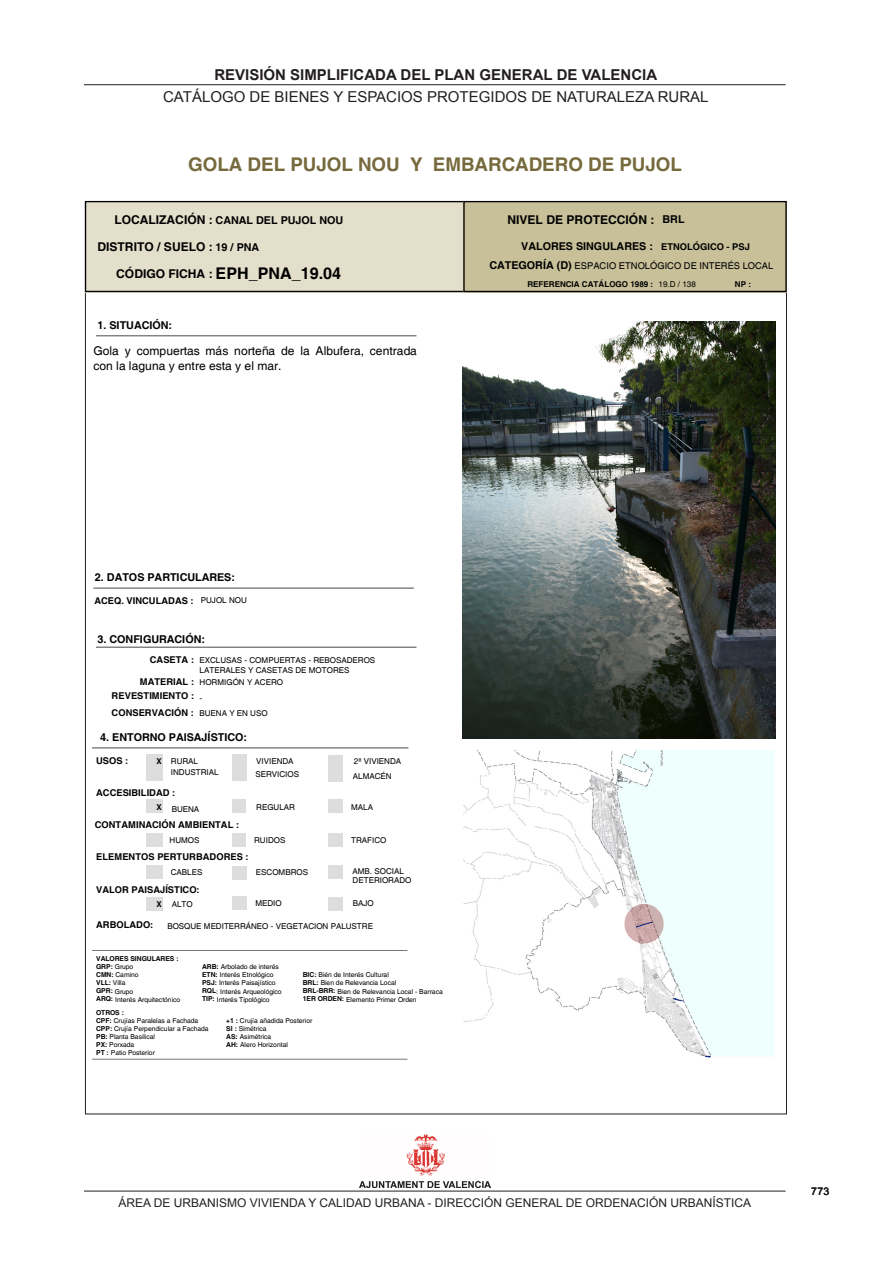
<style>
.page{position:relative;width:893px;height:1263px;background:#fff}
.page>*{position:absolute;margin:0;border:0;box-sizing:border-box;transform-origin:0 0}
.t1{font:700 18.9px "Helvetica";letter-spacing:-.005em;color:#766a3d}
.t2{font:700 16.05px "Helvetica";letter-spacing:.005em;color:#000}
.t3{font:15px "Arial";color:#231f20}
.t4{font:700 15px "Arial";color:#231f20}
.t5{font:12.15px/15.5px "Helvetica";letter-spacing:.005em;color:#000}
.t6{font:700 12.15px "Helvetica";color:#000}
.t7{font:12px "Arial";color:#231f20}
.t8{font:700 10.8px "Helvetica";letter-spacing:-.005em;color:#000}
.t9{font:10.5px "Arial";color:#231f20}
.t10{font:700 9.3px "Helvetica";color:#000}
.t11{font:9.3px "Helvetica";color:#000}
.t12{font:8.1px/9.3px "Helvetica";letter-spacing:-.005em;color:#000}
.t13{font:700 8.1px "Helvetica";color:#000}
.t14{font:6.75px/8.1px "Helvetica";letter-spacing:-.01em;color:#000}
.t15{font:700 6.75px "Helvetica";letter-spacing:-.01em;color:#000}
.s1{font-size:12.15px}
.s2{font-size:10.8px}
.s3{font-weight:700;font-size:10.8px}
.s4{font-size:9.3px}
.s5{font-weight:400}
.s6{font-weight:400;font-size:8.1px}
.s7{font-weight:700;font-size:9.3px}
.s8{font-weight:700}
</style>
<div class="page">
<hr style="left:84px;top:84px;width:702px;height:1px;background:#231f20">
<hr style="left:84px;top:1191px;width:702px;height:1px;background:#231f20">
<img style="left:359px;top:1134px;width:131px;height:53px">
<hr style="left:96px;top:646px;width:320px;height:2px;background:#777">
<img style="left:462px;top:321px;width:313px;height:417px">
<img style="left:464px;top:749px;width:310px;height:309px">
<hr style="left:92px;top:950px;width:315px;height:1px;background:#777">
<hr style="left:92px;top:1059px;width:315px;height:1px;background:#777">
<hr style="left:92px;top:747px;width:316px;height:1px;background:#777">
<div style="left:147px;top:754px;width:16px;height:13px;background:#ddd"></div>
<div style="left:147px;top:767px;width:16px;height:14px;background:#ddd"></div>
<div style="left:232px;top:767px;width:15px;height:14px;background:#ddd"></div>
<div style="left:328px;top:769px;width:15px;height:13px;background:#ddd"></div>
<div style="left:147px;top:799px;width:16px;height:14px;background:#ddd"></div>
<div style="left:232px;top:799px;width:14px;height:14px;background:#ddd"></div>
<div style="left:328px;top:799px;width:15px;height:14px;background:#ddd"></div>
<div style="left:147px;top:833px;width:16px;height:13px;background:#ddd"></div>
<div style="left:232px;top:833px;width:14px;height:13px;background:#ddd"></div>
<div style="left:328px;top:833px;width:15px;height:13px;background:#ddd"></div>
<div style="left:147px;top:865px;width:16px;height:14px;background:#ddd"></div>
<div style="left:232px;top:866px;width:15px;height:14px;background:#ddd"></div>
<div style="left:328px;top:865px;width:15px;height:14px;background:#ddd"></div>
<div style="left:147px;top:897px;width:16px;height:14px;background:#ddd"></div>
<div style="left:232px;top:896px;width:15px;height:13px;background:#ddd"></div>
<div style="left:328px;top:897px;width:15px;height:14px;background:#ddd"></div>
<div style="left:232px;top:754px;width:15px;height:13px;background:#ddd"></div>
<div style="left:328px;top:755px;width:15px;height:14px;background:#ddd"></div>
<div style="left:85px;top:201px;width:380px;height:91px;background:#e4dfcb"></div>
<div style="left:85px;top:201px;width:380px;height:91px;border:1px solid #000"></div>
<div style="left:463px;top:201px;width:324px;height:91px;background:#c8c099"></div>
<div style="left:463px;top:201px;width:324px;height:91px;border:1px solid #000"></div>
<hr style="left:93px;top:587px;width:321px;height:2px;background:#777">
<hr style="left:96px;top:335px;width:320px;height:1px;background:#777">
<h3 class="t4" style="left:214px;top:65px;width:444px">REVISIÓN SIMPLIFICADA DEL PLAN GENERAL DE VALENCIA</h3>
<h3 class="t3" style="left:163px;top:87px;width:547px">CATÁLOGO DE BIENES Y ESPACIOS PROTEGIDOS DE NATURALEZA RURAL</h3>
<p class="t1" style="left:188px;top:152px;width:495px">GOLA DEL PUJOL NOU Y EMBARCADERO DE PUJOL</p>
<p class="t8" style="left:114px;top:214px;width:231px"><span class="s1">LOCALIZACIÓN :</span> CANAL DEL PUJOL NOU</p>
<p class="t6" style="left:97px;top:239px;width:163px">DISTRITO / SUELO : <span class="s2">19 / PNA</span></p>
<p class="t6" style="left:116px;top:266px;width:98px">CÓDIGO FICHA :</p>
<p class="t2" style="left:216px;top:264px;width:127px">EPH_PNA_19.04</p>
<p class="t8" style="left:97px;top:319px;width:76px">1. SITUACIÓN:</p>
<p class="t5" style="left:93px;top:343px;width:325px">Gola y compuertas más norteña de la Albufera, centrada con la laguna y entre esta y el mar.</p>
<p class="t6" style="left:507px;top:213px;width:179px">NIVEL DE PROTECCIÓN : <span class="s2">BRL</span></p>
<p class="t11" style="left:489px;top:260px;width:285px"><span class="s3">CATEGORÍA (D)</span> ESPACIO ETNOLÓGICO DE INTERÉS LOCAL</p>
<p class="t8" style="left:521px;top:240px;width:230px">VALORES SINGULARES : <span class="s4">ETNOLÓGICO - PSJ</span></p>
<p class="t13" style="left:527px;top:280px;width:170px">REFERENCIA CATÁLOGO 1989 : <span class="s5">19.D / 138</span></p>
<p class="t13" style="left:735px;top:280px;width:18px">NP :</p>
<p class="t8" style="left:95px;top:571px;width:142px">2. DATOS PARTICULARES:</p>
<p class="t10" style="left:94px;top:595px;width:154px">ACEQ. VINCULADAS : <span class="s6">PUJOL NOU</span></p>
<p class="t8" style="left:97px;top:633px;width:109px">3. CONFIGURACIÓN:</p>
<p class="t12" style="left:200px;top:656px;width:177px;text-indent:-50px"><span class="s7">CASETA :</span> EXCLUSAS - COMPUERTAS - REBOSADEROS<br>LATERALES Y CASETAS DE MOTORES</p>
<p class="t12" style="left:200px;top:677px;width:85px">HORMIGÓN Y ACERO</p>
<p class="t10" style="left:140px;top:676px;width:56px">MATERIAL :</p>
<p class="t10" style="left:112px;top:690px;width:92px">REVESTIMIENTO : <sub>-</sub></p>
<p class="t10" style="left:112px;top:706px;width:84px">CONSERVACIÓN :</p>
<p class="t12" style="left:200px;top:708px;width:70px">BUENA Y EN USO</p>
<p class="t8" style="left:100px;top:731px;width:148px">4. ENTORNO PAISAJÍSTICO:</p>
<p class="t10" style="left:96px;top:755px;width:34px">USOS :</p>
<p class="t12" style="left:171px;top:756px;width:49px;line-height:10.6px">RURAL<br>INDUSTRIAL</p>
<p class="t13" style="left:157px;top:756px;width:7px">X</p>
<p class="t10" style="left:96px;top:787px;width:81px">ACCESIBILIDAD :</p>
<p class="t12" style="left:256px;top:757px;width:39px">VIVIENDA</p>
<p class="t12" style="left:354px;top:757px;width:49px">2ª VIVIENDA</p>
<p class="t12" style="left:255px;top:770px;width:45px">SERVICIOS</p>
<p class="t12" style="left:353px;top:771px;width:40px">ALMACÉN</p>
<p class="t12" style="left:157px;top:805px;width:44px"><sup>X</sup> BUENA</p>
<p class="t12" style="left:256px;top:802px;width:40px">REGULAR</p>
<p class="t12" style="left:351px;top:802px;width:23px">MALA</p>
<p class="t12" style="left:170px;top:836px;width:32px">HUMOS</p>
<p class="t12" style="left:254px;top:836px;width:33px">RUIDOS</p>
<p class="t12" style="left:351px;top:836px;width:37px">TRAFICO</p>
<p class="t12" style="left:171px;top:868px;width:33px">CABLES</p>
<p class="t12" style="left:256px;top:868px;width:54px">ESCOMBROS</p>
<p class="t12" style="left:157px;top:900px;width:38px"><span class="s8">X</span> ALTO</p>
<p class="t12" style="left:255px;top:899px;width:28px">MEDIO</p>
<p class="t12" style="left:353px;top:899px;width:22px">BAJO</p>
<p class="t10" style="left:95px;top:819px;width:146px">CONTAMINACIÓN AMBIENTAL :</p>
<p class="t10" style="left:96px;top:851px;width:154px">ELEMENTOS PERTURBADORES :</p>
<p class="t12" style="left:353px;top:867px;width:60px">AMB. SOCIAL<br>DETERIORADO</p>
<p class="t10" style="left:96px;top:884px;width:105px">VALOR PAISAJÍSTICO:</p>
<p class="t10" style="left:96px;top:919px;width:59px">ARBOLADO:</p>
<p class="t12" style="left:167px;top:922px;width:207px">BOSQUE MEDITERRÁNEO - VEGETACION PALUSTRE</p>
<p class="t15" style="left:96px;top:955px;width:84px">VALORES SINGULARES :</p>
<p class="t14" style="left:96px;top:963px;width:86px"><span class="s8">GRP:</span> Grupo<br><span class="s8">CMN:</span> Camino<br><span class="s8">VLL:</span> Villa<br><span class="s8">GPR:</span> Grupo<br><span class="s8">ARQ:</span> Interés Arquitectónico</p>
<p class="t14" style="left:202px;top:963px;width:81px"><span class="s8">ARB:</span> Arbolado de interés<br><span class="s8">ETN:</span> Interés Etnológico<br><span class="s8">PSJ:</span> Interés Paisajístico<br><span class="s8">RQL</span>: Interés Arqueológico<br><span class="s8">TIP:</span> Interés Tipológico</p>
<p class="t14" style="left:303px;top:971px;width:142px"><span class="s8">BIC:</span> Bién de Interés Cultural<br><span class="s8">BRL:</span> Bien de Relevancia Local<br><span class="s8">BRL-BRR:</span> Bien de Relevancia Local - Barraca <span class="s8">1ER ORDEN:</span> Elemento Primer Orden</p>
<p class="t14" style="left:226px;top:1017px;width:88px"><span class="s8">+1 :</span> Crujía añadida Posterior<br><span class="s8">SI :</span> Simétrica<br><span class="s8">AS:</span> Asimétrica<br><span class="s8">AH:</span> Alero Horizontal</p>
<p class="t15" style="left:96px;top:1008px;width:29px">OTROS :</p>
<p class="t14" style="left:96px;top:1017px;width:114px"><span class="s8">CPF:</span> Crujías Paralelas a Fachada<br><span class="s8">CPP:</span> Crujía Perpendicular a Fachada<br><span class="s8">PB:</span> Planta Basilical<br><span class="s8">PX:</span> Porxada<br><span class="s8">PT :</span> Patio Posterior</p>
<h3 class="t7" style="left:118px;top:1195px;width:634px">ÁREA DE URBANISMO VIVIENDA Y CALIDAD URBANA - DIRECCIÓN GENERAL DE ORDENACIÓN URBANÍSTICA</h3>
<h3 class="t9" style="left:811px;top:1184px;width:19px">773</h3>
</div>
